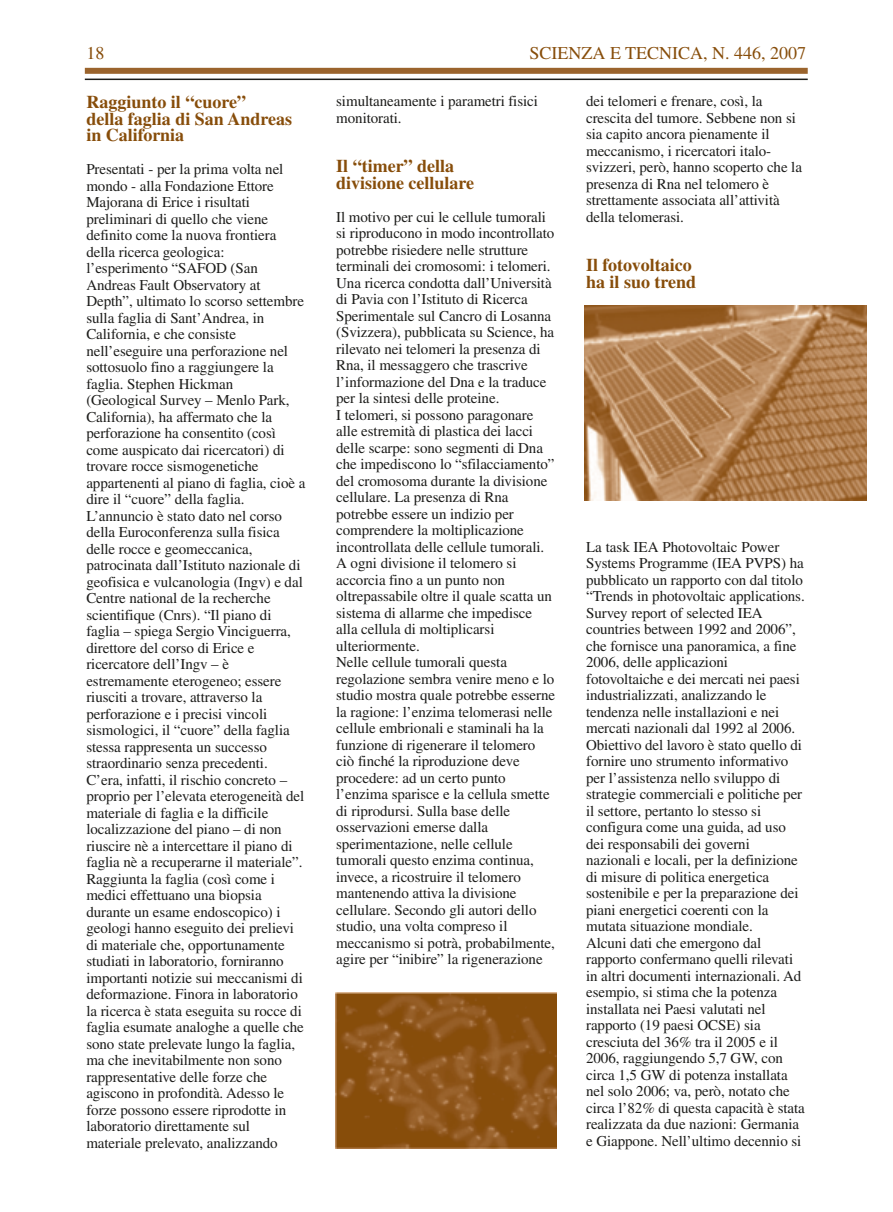
<style>
.page{position:relative;width:893px;height:1212px;background:#fff}
.page>*{position:absolute;margin:0;border:0;box-sizing:border-box;transform-origin:0 0}
.t1{font:700 18px/16.5px "Times";color:#874d0a}
.t2{font:18px "Times";color:#874d0a}
.t3{font:15px/16.5px "Times";letter-spacing:-.005em;color:#1c1c1a}
</style>
<div class="page">
<div style="left:85px;top:68px;width:723px;height:6px;background:#9b642d"></div>
<hr style="left:85px;top:79px;width:723px;height:1px;background:#1c1c1a">
<img style="left:584px;top:305px;width:282px;height:196px">
<img style="left:336px;top:992px;width:221px;height:156px">
<p class="t2" style="left:86px;top:46px;width:19px">18</p>
<p class="t2" style="left:530px;top:46px;width:278px">SCIENZA E TECNICA, N. 446, 2007</p>
<p class="t1" style="left:86px;top:96px;width:207px">Raggiunto il “cuore”<br>della faglia di San Andreas in California</p>
<p class="t3" style="left:86px;top:162px;width:220px">Presentati - per la prima volta nel mondo - alla Fondazione Ettore Majorana di Erice i risultati preliminari di quello che viene definito come la nuova frontiera della ricerca geologica: l’esperimento “SAFOD (San Andreas Fault Observatory at Depth”, ultimato lo scorso settembre sulla faglia di Sant’Andrea, in California, e che consiste nell’eseguire una perforazione nel sottosuolo fino a raggiungere la faglia. Stephen Hickman (Geological Survey – Menlo Park, California), ha affermato che la perforazione ha consentito (così come auspicato dai ricercatori) di trovare rocce sismogenetiche appartenenti al piano di faglia, cioè a dire il “cuore” della faglia.<br>L’annuncio è stato dato nel corso della Euroconferenza sulla fisica delle rocce e geomeccanica, patrocinata dall’Istituto nazionale di geofisica e vulcanologia (Ingv) e dal Centre national de la recherche scientifique (Cnrs). “Il piano di faglia – spiega Sergio Vinciguerra, direttore del corso di Erice e ricercatore dell’Ingv – è estremamente eterogeneo; essere riusciti a trovare, attraverso la perforazione e i precisi vincoli sismologici, il “cuore” della faglia stessa rappresenta un successo straordinario senza precedenti.<br>C’era, infatti, il rischio concreto – proprio per l’elevata eterogeneità del materiale di faglia e la difficile localizzazione del piano – di non riuscire nè a intercettare il piano di faglia nè a recuperarne il materiale”.<br>Raggiunta la faglia (così come i medici effettuano una biopsia durante un esame endoscopico) i geologi hanno eseguito dei prelievi di materiale che, opportunamente studiati in laboratorio, forniranno importanti notizie sui meccanismi di deformazione. Finora in laboratorio la ricerca è stata eseguita su rocce di faglia esumate analoghe a quelle che sono state prelevate lungo la faglia, ma che inevitabilmente non sono rappresentative delle forze che agiscono in profondità. Adesso le forze possono essere riprodotte in laboratorio direttamente sul materiale prelevato, analizzando</p>
<p class="t3" style="left:336px;top:94px;width:203px">simultaneamente i parametri fisici monitorati.</p>
<p class="t1" style="left:336px;top:159px;width:139px">Il “timer” della divisione cellulare</p>
<p class="t3" style="left:336px;top:210px;width:220px">Il motivo per cui le cellule tumorali si riproducono in modo incontrollato potrebbe risiedere nelle strutture terminali dei cromosomi: i telomeri.<br>Una ricerca condotta dall’Università di Pavia con l’Istituto di Ricerca Sperimentale sul Cancro di Losanna (Svizzera), pubblicata su Science, ha rilevato nei telomeri la presenza di Rna, il messaggero che trascrive l’informazione del Dna e la traduce per la sintesi delle proteine.<br>I telomeri, si possono paragonare alle estremità di plastica dei lacci delle scarpe: sono segmenti di Dna che impediscono lo “sfilacciamento” del cromosoma durante la divisione cellulare. La presenza di Rna potrebbe essere un indizio per comprendere la moltiplicazione incontrollata delle cellule tumorali.<br>A ogni divisione il telomero si accorcia fino a un punto non oltrepassabile oltre il quale scatta un sistema di allarme che impedisce alla cellula di moltiplicarsi ulteriormente.<br>Nelle cellule tumorali questa regolazione sembra venire meno e lo studio mostra quale potrebbe esserne la ragione: l’enzima telomerasi nelle cellule embrionali e staminali ha la funzione di rigenerare il telomero ciò finché la riproduzione deve procedere: ad un certo punto l’enzima sparisce e la cellula smette di riprodursi. Sulla base delle osservazioni emerse dalla sperimentazione, nelle cellule tumorali questo enzima continua, invece, a ricostruire il telomero mantenendo attiva la divisione cellulare. Secondo gli autori dello studio, una volta compreso il meccanismo si potrà, probabilmente, agire per “inibire” la rigenerazione</p>
<p class="t3" style="left:586px;top:94px;width:217px">dei telomeri e frenare, così, la crescita del tumore. Sebbene non si sia capito ancora pienamente il meccanismo, i ricercatori italo&shy;svizzeri, però, hanno scoperto che la presenza di Rna nel telomero è strettamente associata all’attività della telomerasi.</p>
<p class="t1" style="left:586px;top:258px;width:112px">Il fotovoltaico ha il suo trend</p>
<p class="t3" style="left:586px;top:540px;width:220px">La task IEA Photovoltaic Power Systems Programme (IEA PVPS) ha pubblicato un rapporto con dal titolo “Trends in photovoltaic applications.<br>Survey report of selected IEA countries between 1992 and 2006”, che fornisce una panoramica, a fine 2006, delle applicazioni fotovoltaiche e dei mercati nei paesi industrializzati, analizzando le tendenza nelle installazioni e nei mercati nazionali dal 1992 al 2006.<br>Obiettivo del lavoro è stato quello di fornire uno strumento informativo per l’assistenza nello sviluppo di strategie commerciali e politiche per il settore, pertanto lo stesso si configura come una guida, ad uso dei responsabili dei governi nazionali e locali, per la definizione di misure di politica energetica sostenibile e per la preparazione dei piani energetici coerenti con la mutata situazione mondiale.<br>Alcuni dati che emergono dal rapporto confermano quelli rilevati in altri documenti internazionali. Ad esempio, si stima che la potenza installata nei Paesi valutati nel rapporto (19 paesi OCSE) sia cresciuta del 36% tra il 2005 e il 2006, raggiungendo 5,7 GW, con circa 1,5 GW di potenza installata nel solo 2006; va, però, notato che circa l’82% di questa capacità è stata realizzata da due nazioni: Germania e Giappone. Nell’ultimo decennio si</p>
</div>
